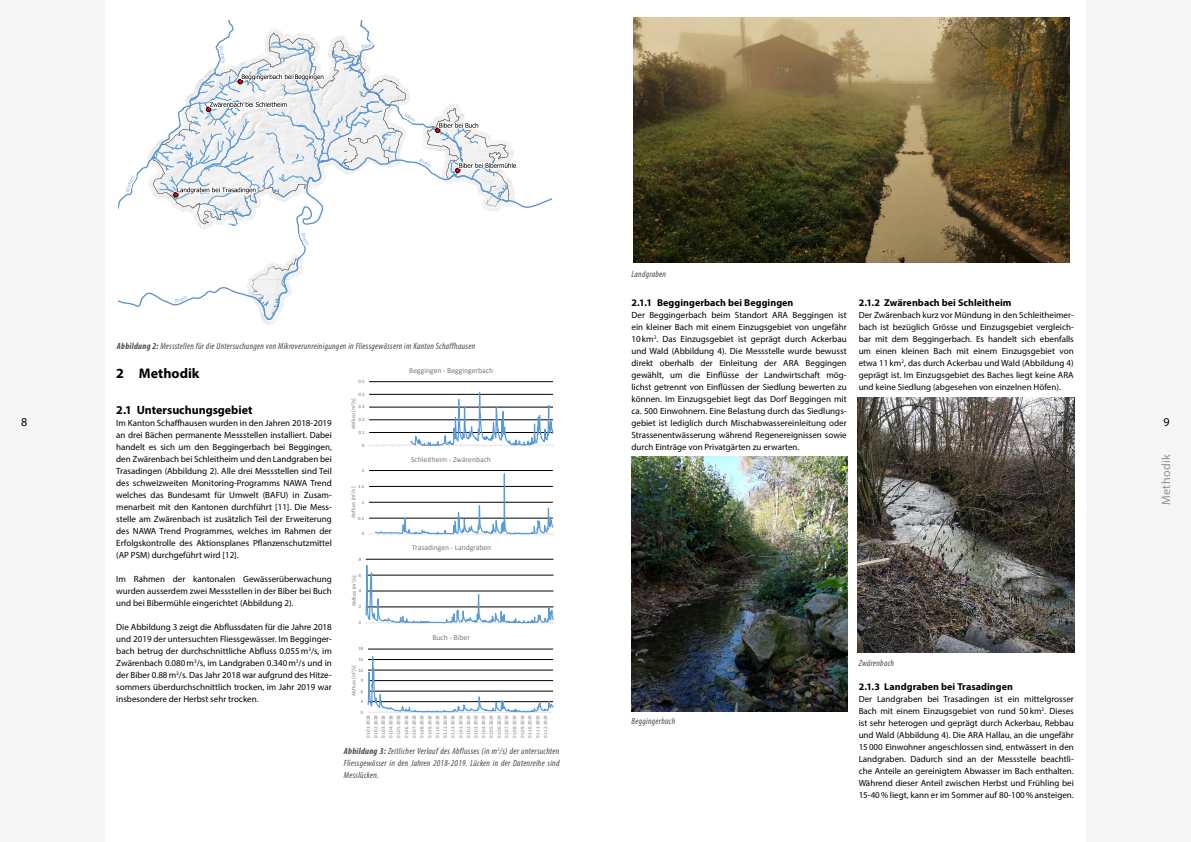
<style>
.page{position:relative;width:1191px;height:842px;background:#fff}
.page>*{position:absolute;margin:0;border:0;box-sizing:border-box;transform-origin:0 0}
.t1{font:700 14px "Myriad Pro";color:#000}
.t2{font:700 12px "Myriad Pro";color:#000}
.t3{font:12px "Myriad Pro";letter-spacing:.025em;color:#919291}
.t4{font:12px "Myriad Pro";color:#000}
.t5{font:700 10px "Myriad Pro";letter-spacing:.005em;color:#000}
.t6{font:9px/12px "Myriad Pro";color:#000;text-align:justify}
.t7{font:italic condensed 9px/12px "Myriad Pro";letter-spacing:.03em;color:#4b4743;text-align:justify}
.t8{font:7.7px "Calibri";color:#7a7a7a}
.t9{font:5.4px "Calibri";color:#7a7a7a}
.t10{font:4.9px/7.8px "Calibri";color:#7a7a7a;text-align:justify}
.s1{font-weight:700}
</style>
<div class="page">
<div style="left:0;top:0;width:104px;height:842px;background:#f6f6f6"></div>
<div style="left:1085px;top:0;width:106px;height:842px;background:#f6f6f6"></div>
<svg style="left:118px;top:21px;width:434px;height:303px"></svg>
<svg style="left:366px;top:559px;width:188px;height:65px"></svg>
<hr style="left:369px;top:432px;width:184px;height:1px;background:#000">
<hr style="left:369px;top:420px;width:184px;height:1px;background:#000">
<hr style="left:369px;top:407px;width:184px;height:1px;background:#000">
<hr style="left:369px;top:394px;width:184px;height:1px;background:#000">
<hr style="left:369px;top:381px;width:184px;height:1px;background:#000">
<hr style="left:369px;top:445px;width:184px;height:1px;background:#e3e3e3">
<svg style="left:407px;top:382px;width:147px;height:65px"></svg>
<hr style="left:368px;top:712px;width:185px;height:1px;background:#e3e3e3">
<svg style="left:368px;top:649px;width:185px;height:63px"></svg>
<svg style="left:369px;top:470px;width:184px;height:66px"></svg>
<img style="left:633px;top:17px;width:436px;height:245px">
<img style="left:631px;top:456px;width:216px;height:255px">
<img style="left:857px;top:397px;width:217px;height:255px">
<p class="t7" style="left:631px;top:268px;width:36px">Landgraben</p>
<p class="t5" style="left:631px;top:296px;width:163px">2.1.1 Beggingerbach bei Beggingen</p>
<p class="t6" style="left:631px;top:309px;width:217px">Der Beggingerbach beim Standort ARA Beggingen ist ein kleiner Bach mit einem Einzugsgebiet von ungefähr 10km<sup>2</sup>. Das Einzugsgebiet ist geprägt durch Ackerbau und Wald (Abbildung 4). Die Messstelle wurde bewusst direkt oberhalb der Einleitung der ARA Beggingen gewählt, um die Einflüsse der Landwirtschaft mög&shy;lichst getrennt von Einflüssen der Siedlung bewerten zu können. Im Einzugsgebiet liegt das Dorf Beggingen mit ca. 500 Einwohnern. Eine Belastung durch das Siedlungs&shy;gebiet ist lediglich durch Mischabwassereinleitung oder Strassenentwässerung während Regenereignissen sowie durch Einträge von Privatgärten zu erwarten.</p>
<p class="t5" style="left:858px;top:296px;width:154px">2.1.2 Zwärenbach bei Schleitheim</p>
<p class="t6" style="left:858px;top:309px;width:217px">Der Zwärenbach kurz vor Mündung in den Schleitheimer&shy;bach ist bezüglich Grösse und Einzugsgebiet vergleich&shy;bar mit dem Beggingerbach. Es handelt sich ebenfalls um einen kleinen Bach mit einem Einzugsgebiet von etwa 11km<sup>2</sup>, das durch Ackerbau und Wald (Abbildung 4) geprägt ist. Im Einzugsgebiet des Baches liegt keine ARA und keine Siedlung (abgesehen von einzelnen Höfen).</p>
<p class="t7" style="left:117px;top:340px;width:360px"><span class="s1">Abbildung 2:</span> Messstellen für die Untersuchungen von Mikroverunreinigungen in Fliessgewässern im Kanton Schaffhausen</p>
<p class="t8" style="left:409px;top:365px;width:85px">Beggingen - Beggingerbach</p>
<h1 class="t1" style="left:116px;top:364px;width:85px">2 Methodik</h1>
<h2 class="t2" style="left:116px;top:402px;width:138px">2.1 Untersuchungsgebiet</h2>
<p class="t6" style="left:116px;top:417px;width:217px">Im Kanton Schaffhausen wurden in den Jahren 2018-2019 an drei Bächen permanente Messstellen installiert. Dabei handelt es sich um den Beggingerbach bei Beggingen, den Zwärenbach bei Schleitheim und den Landgraben bei Trasadingen (Abbildung 2). Alle drei Messstellen sind Teil des schweizweiten Monitoring-Programms NAWA Trend welches das Bundesamt für Umwelt (BAFU) in Zusam&shy;menarbeit mit den Kantonen durchführt [11]. Die Mess&shy;stelle am Zwärenbach ist zusätzlich Teil der Erweiterung des NAWA Trend Programmes, welches im Rahmen der Erfolgskontrolle des Aktionsplanes Pflanzenschutzmittel (AP PSM) durchgeführt wird [12].</p>
<p class="t6" style="left:116px;top:573px;width:217px">Im Rahmen der kantonalen Gewässerüberwachung wurden ausserdem zwei Messstellen in der Biber bei Buch und bei Bibermühle eingerichtet (Abbildung 2).</p>
<p class="t6" style="left:116px;top:621px;width:217px">Die Abbildung 3 zeigt die Abflussdaten für die Jahre 2018 und 2019 der untersuchten Fliessgewässer. Im Begginger&shy;bach betrug der durchschnittliche Abfluss 0.055m<sup>3</sup>/s, im Zwärenbach 0.080m<sup>3</sup>/s, im Landgraben 0.340m<sup>3</sup>/s und in der Biber 0.88m<sup>3</sup>/s. Das Jahr 2018 war aufgrund des Hitze&shy;sommers überdurchschnittlich trocken, im Jahr 2019 war insbesondere der Herbst sehr trocken.</p>
<p class="t10" style="left:358px;top:377px;width:8px">0.5</p>
<p class="t10" style="left:358px;top:390px;width:8px">0.4</p>
<p class="t9" style="left:350px;top:429px;width:32px;rotate:-90deg">Abfluss [m<sup>3</sup>/s]</p>
<p class="t10" style="left:358px;top:403px;width:8px">0.3</p>
<p class="t10" style="left:358px;top:415px;width:8px">0.2</p>
<h2 class="t4" style="left:21px;top:415px;width:8px">8</h2>
<h2 class="t4" style="left:1163px;top:415px;width:8px">9</h2>
<h2 class="t3" style="left:1158px;top:505px;width:52px;rotate:-90deg">Methodik</h2>
<p class="t10" style="left:358px;top:428px;width:8px">0.1</p>
<p class="t10" style="left:362px;top:441px;width:4px">0</p>
<p class="t8" style="left:411px;top:454px;width:81px">Schleitheim - Zwärenbach</p>
<p class="t10" style="left:362px;top:466px;width:4px">2</p>
<p class="t10" style="left:358px;top:482px;width:8px">1.5</p>
<p class="t9" style="left:349px;top:518px;width:32px;rotate:-90deg">Abfluss [m<sup>3</sup>/s]</p>
<p class="t10" style="left:362px;top:498px;width:4px">1</p>
<p class="t10" style="left:358px;top:514px;width:8px">0.5</p>
<p class="t10" style="left:362px;top:530px;width:4px">0</p>
<p class="t8" style="left:412px;top:542px;width:81px">Trasadingen - Landgraben</p>
<p class="t10" style="left:359px;top:555px;width:4px">8</p>
<p class="t10" style="left:359px;top:571px;width:4px">6</p>
<p class="t9" style="left:350px;top:606px;width:32px;rotate:-90deg">Abfluss [m<sup>3</sup>/s]</p>
<p class="t10" style="left:359px;top:587px;width:4px">4</p>
<p class="t10" style="left:359px;top:603px;width:4px">2</p>
<p class="t10" style="left:359px;top:618px;width:4px">0</p>
<p class="t8" style="left:432px;top:632px;width:39px">Buch - Biber</p>
<p class="t10" style="left:358px;top:645px;width:6px">18</p>
<p class="t10" style="left:358px;top:655px;width:6px">15</p>
<p class="t7" style="left:858px;top:657px;width:37px">Zwärenbach</p>
<p class="t5" style="left:858px;top:680px;width:156px">2.1.3 Landgraben bei Trasadingen</p>
<p class="t6" style="left:858px;top:693px;width:217px">Der Landgraben bei Trasadingen ist ein mittelgrosser Bach mit einem Einzugsgebiet von rund 50km<sup>2</sup>. Dieses ist sehr heterogen und geprägt durch Ackerbau, Rebbau und Wald (Abbildung 4). Die ARA Hallau, an die ungefähr 15000 Einwohner angeschlossen sind, entwässert in den Landgraben. Dadurch sind an der Messstelle beachtli&shy;che Anteile an gereinigtem Abwasser im Bach enthalten.<br>Während dieser Anteil zwischen Herbst und Frühling bei 15-40% liegt, kann er im Sommer auf 80-100% ansteigen.</p>
<p class="t9" style="left:350px;top:696px;width:32px;rotate:-90deg">Abfluss [m<sup>3</sup>/s]</p>
<p class="t10" style="left:358px;top:666px;width:6px">12</p>
<p class="t10" style="left:361px;top:676px;width:4px">9</p>
<p class="t10" style="left:361px;top:687px;width:4px">6</p>
<p class="t10" style="left:361px;top:697px;width:4px">3</p>
<p class="t10" style="left:361px;top:708px;width:4px">0</p>
<p class="t10" style="left:364px;top:738px;width:24px;rotate:-90deg">01.01.2018<br>01.02.2018</p>
<p class="t10" style="left:379px;top:738px;width:24px;rotate:-90deg">01.03.2018<br>01.04.2018<br>01.05.2018<br>01.06.2018<br>01.07.2018<br>01.08.2018<br>01.09.2018<br>01.10.2018<br>01.11.2018<br>01.12.2018<br>01.01.2019<br>01.02.2019</p>
<p class="t10" style="left:472px;top:738px;width:24px;rotate:-90deg">01.03.2019<br>01.04.2019<br>01.05.2019<br>01.06.2019<br>01.07.2019<br>01.08.2019<br>01.09.2019<br>01.10.2019<br>01.11.2019<br>01.12.2019</p>
<p class="t7" style="left:631px;top:715px;width:45px">Beggingerbach</p>
<p class="t7" style="left:344px;top:744px;width:217px"><span class="s1">Abbildung 3:</span> Zeitlicher Verlauf des Abflusses (in m<sup>3</sup>/s) der untersuchten Fliessgewässer in den Jahren 2018-2019. Lücken in der Datenreihe sind Messlücken.</p>
</div>
